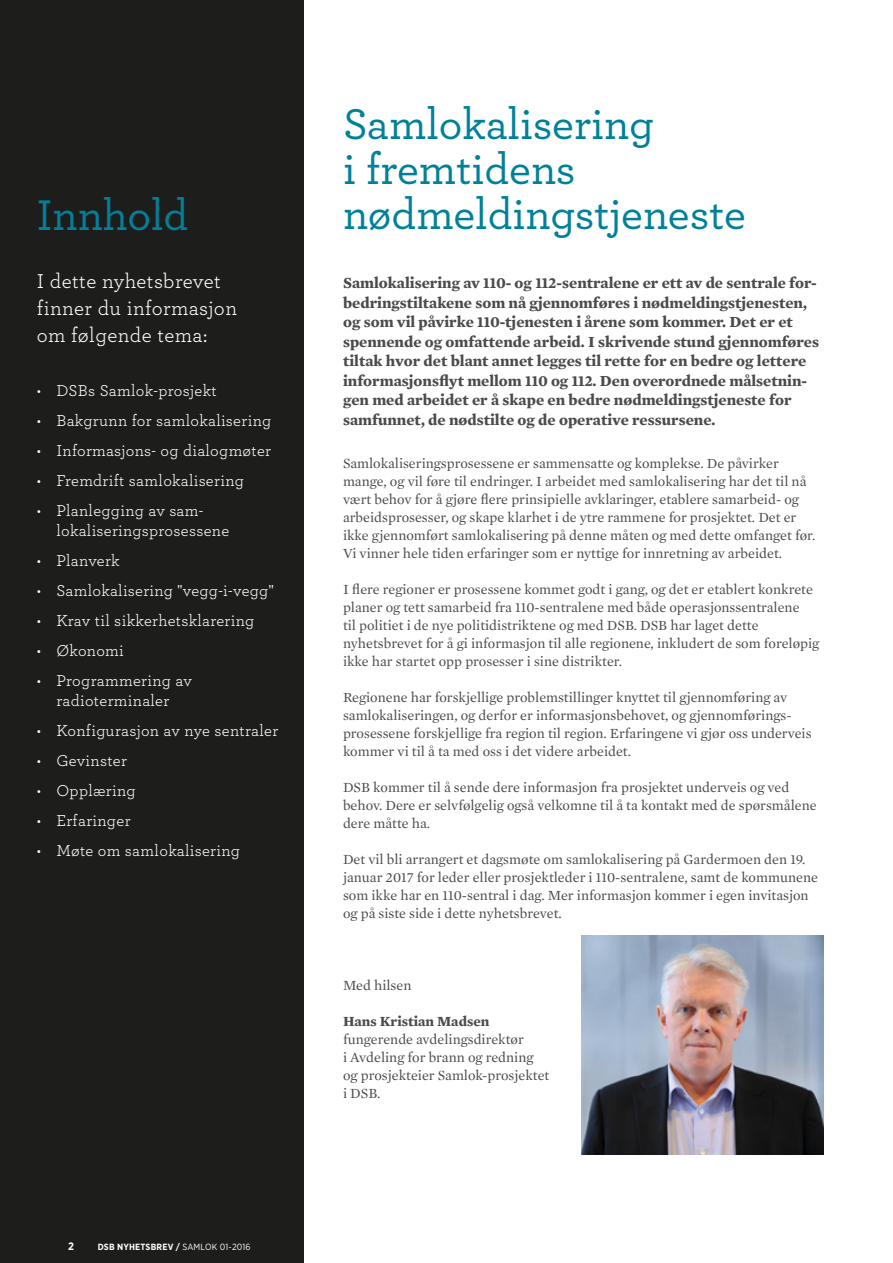
<style>
.page{position:relative;width:893px;height:1263px;background:#fff}
.page>*{position:absolute;margin:0;border:0;box-sizing:border-box;transform-origin:0 0}
.t1{font:500 45px/45px "Archer";color:#008199}
.t2{font:21px/27px "Archer";letter-spacing:.02em;color:#fff}
.t3{font:16.5px/19.8px "Archer";letter-spacing:.02em;color:#fff}
.t4{font:700 15.75px/19.5px "Mercury Text G1";color:#4b4b4a}
.t5{font:14.25px/18px "Mercury Text G1";color:#4b4b4a}
.t6{font:700 14.25px "Mercury Text G1";color:#4b4b4a}
.t7{font:700 10.8px "Gotham Narrow";color:#fff}
.t8{font:700 9px "Gotham Narrow";letter-spacing:.02em;color:#fff}
.s1{font-weight:400}
</style>
<div class="page">
<div style="left:0;top:0;width:304px;height:1263px;background:#1d1d1b"></div>
<img style="left:581px;top:935px;width:242px;height:219px">
<h1 class="t1" style="left:37px;top:190px;width:153px">Innhold</h1>
<h2 class="t2" style="left:37px;top:267px;width:202px">I dette nyhetsbrevet finner du informasjon om følgende tema:</h2>
<p class="t3" style="left:37px;top:380px;width:181px">• DSBs Samlok-prosjekt</p>
<p class="t3" style="left:37px;top:410px;width:236px">• Bakgrunn for samlokalisering</p>
<p class="t3" style="left:37px;top:440px;width:236px">• Informasjons- og dialogmøter</p>
<p class="t3" style="left:37px;top:470px;width:209px">• Fremdrift samlokalisering</p>
<p class="t3" style="left:56px;top:500px;width:174px;text-indent:-20px">• Planlegging av sam&shy;lokaliseringsprosessene</p>
<p class="t3" style="left:37px;top:550px;width:84px">• Planverk</p>
<p class="t3" style="left:37px;top:580px;width:238px">• Samlokalisering "vegg-i-vegg"</p>
<p class="t3" style="left:37px;top:610px;width:219px">• Krav til sikkerhetsklarering</p>
<p class="t3" style="left:37px;top:640px;width:89px">• Økonomi</p>
<p class="t3" style="left:37px;top:670px;width:157px;text-align:center">• Programmering av radioterminaler</p>
<p class="t3" style="left:37px;top:720px;width:243px">• Konfigurasjon av nye sentraler</p>
<p class="t3" style="left:37px;top:750px;width:92px">• Gevinster</p>
<p class="t3" style="left:37px;top:780px;width:100px">• Opplæring</p>
<p class="t3" style="left:37px;top:810px;width:95px">• Erfaringer</p>
<p class="t3" style="left:37px;top:840px;width:205px">• Møte om samlokalisering</p>
<p class="t7" style="left:68px;top:1239px;width:7px">2</p>
<p class="t8" style="left:98px;top:1241px;width:154px">DSB NYHETSBREV / <span class="s1">SAMLOK 01-2016</span></p>
<h1 class="t1" style="left:343px;top:100px;width:405px">Samlokalisering<br>i fremtidens nødmeldingstjeneste</h1>
<p class="t4" style="left:343px;top:272px;width:478px">Samlokalisering av 110- og 112-sentralene er ett av de sentrale for&shy;bedringstiltakene som nå gjennomføres i nødmeldingstjenesten, og som vil påvirke 110-tjenesten i årene som kommer. Det er et spennende og omfattende arbeid. I skrivende stund gjennomføres tiltak hvor det blant annet legges til rette for en bedre og lettere informasjonsflyt mellom 110 og 112. Den overordnede målsetnin&shy;gen med arbeidet er å skape en bedre nødmeldingstjeneste for samfunnet, de nødstilte og de operative ressursene.</p>
<p class="t5" style="left:343px;top:454px;width:474px">Samlokaliseringsprosessene er sammensatte og komplekse. De påvirker mange, og vil føre til endringer. I arbeidet med samlokalisering har det til nå vært behov for å gjøre flere prinsipielle avklaringer, etablere samarbeid- og arbeidsprosesser, og skape klarhet i de ytre rammene for prosjektet. Det er ikke gjennomført samlokalisering på denne måten og med dette omfanget før.<br>Vi vinner hele tiden erfaringer som er nyttige for innretning av arbeidet.</p>
<p class="t5" style="left:343px;top:580px;width:478px">I flere regioner er prosessene kommet godt i gang, og det er etablert konkrete planer og tett samarbeid fra 110-sentralene med både operasjonssentralene<br>til politiet i de nye politidistriktene og med DSB. DSB har laget dette nyhetsbrevet for å gi informasjon til alle regionene, inkludert de som foreløpig ikke har startet opp prosesser i sine distrikter.</p>
<p class="t5" style="left:343px;top:687px;width:470px">Regionene har forskjellige problemstillinger knyttet til gjennomføring av samlokaliseringen, og derfor er informasjonsbehovet, og gjennomførings&shy;prosessene forskjellige fra region til region. Erfaringene vi gjør oss underveis kommer vi til å ta med oss i det videre arbeidet.</p>
<p class="t5" style="left:343px;top:777px;width:475px">DSB kommer til å sende dere informasjon fra prosjektet underveis og ved behov. Dere er selvfølgelig også velkomne til å ta kontakt med de spørsmålene dere måtte ha.</p>
<p class="t5" style="left:343px;top:849px;width:476px">Det vil bli arrangert et dagsmøte om samlokalisering på Gardermoen den 19. januar 2017 for leder eller prosjektleder i 110-sentralene, samt de kommunene som ikke har en 110-sentral i dag. Mer informasjon kommer i egen invitasjon og på siste side i dette nyhetsbrevet.</p>
<p class="t5" style="left:343px;top:975px;width:70px">Med hilsen</p>
<p class="t6" style="left:343px;top:1010px;width:148px">Hans Kristian Madsen</p>
<p class="t5" style="left:343px;top:1029px;width:208px">fungerende avdelingsdirektør<br>i Avdeling for brann og redning og prosjekteier Samlok-prosjektet i DSB.</p>
</div>
